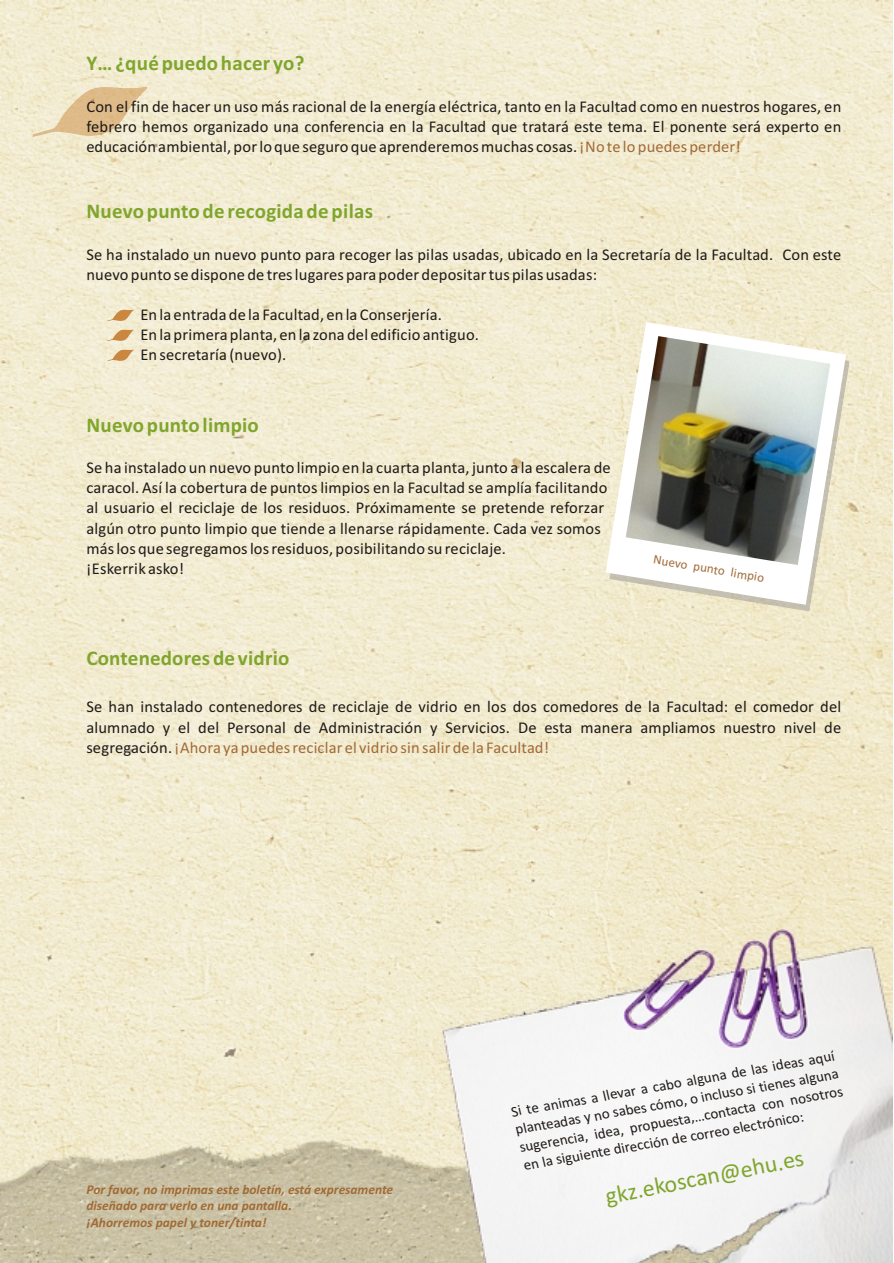
<style>
.page{position:relative;width:894px;height:1263px;background:#fff}
.page>*{position:absolute;margin:0;border:0;box-sizing:border-box;transform-origin:0 0}
.t1{font:24px "Calibri";color:#80a62e}
.t2{font:700 21px "Calibri";letter-spacing:.01em;color:#80a62e}
.t3{font:16.5px/20.1px "Calibri";letter-spacing:.01em;color:#1f1a17}
.t4{font:15px/18.1px "Calibri";color:#1f1a17;text-align:right}
.t5{font:italic 700 13.5px/16.5px "Calibri";color:#a16b36}
.t6{font:13.05px "Calibri";color:#a16b36}
.s1{color:#a16b36}
</style>
<div class="page">
<img style="left:0;top:0;width:893px;height:1263px">
<img style="left:33px;top:86px;width:118px;height:51px">
<svg style="left:107px;top:310px;width:27px;height:11px"></svg>
<svg style="left:107px;top:330px;width:27px;height:11px"></svg>
<svg style="left:107px;top:350px;width:27px;height:11px"></svg>
<img style="left:609px;top:329px;width:241px;height:282px">
<svg style="left:606px;top:322px;width:240px;height:283px"></svg>
<img style="left:626px;top:336px;width:204px;height:229px">
<svg style="left:526px;top:1105px;width:6px;height:9px"></svg>
<svg style="left:516px;top:1125px;width:18px;height:12px"></svg>
<svg style="left:560px;top:1116px;width:8px;height:11px"></svg>
<svg style="left:764px;top:1081px;width:3px;height:10px"></svg>
<svg style="left:806px;top:1073px;width:3px;height:11px"></svg>
<svg style="left:798px;top:1091px;width:32px;height:13px"></svg>
<svg style="left:580px;top:1150px;width:3px;height:10px"></svg>
<svg style="left:603px;top:1143px;width:22px;height:13px"></svg>
<svg style="left:649px;top:1138px;width:4px;height:10px"></svg>
<svg style="left:697px;top:1131px;width:13px;height:9px"></svg>
<svg style="left:686px;top:1175px;width:11px;height:13px"></svg>
<svg style="left:752px;top:1157px;width:31px;height:18px"></svg>
<svg style="left:654px;top:555px;width:27px;height:13px"></svg>
<p class="t2" style="left:86px;top:55px;width:220px">Y… ¿qué puedo hacer yo?</p>
<p class="t3" style="left:86px;top:98px;width:756px;text-align:justify">Con el fin de hacer un uso más racional de la energía eléctrica, tanto en la Facultad como en nuestros hogares, en febrero hemos organizado una conferencia en la Facultad que tratará este tema. El ponente será experto en educación ambiental, por lo que seguro que aprenderemos muchas cosas.<span class="s1">¡No te lo puedes perder!</span></p>
<p class="t2" style="left:86px;top:202px;width:288px">Nuevo punto de recogida de pilas</p>
<p class="t3" style="left:86px;top:245px;width:756px">Se ha instalado un nuevo punto para recoger las pilas usadas, ubicado en la Secretaría de la Facultad. Con este nuevo punto se dispone de tres lugares para poder depositar tus pilas usadas:</p>
<p class="t3" style="left:140px;top:306px;width:340px">En la entrada de la Facultad, en la Conserjería.<br>En la primera planta, en la zona del edificio antiguo.<br>En secretaría (nuevo).</p>
<p class="t2" style="left:86px;top:416px;width:174px">Nuevo punto limpio</p>
<p class="t3" style="left:86px;top:459px;width:526px">Se ha instalado un nuevo punto limpio en la cuarta planta, junto a la escalera de caracol. Así la cobertura de puntos limpios en la Facultad se amplía facilitando al usuario el reciclaje de los residuos. Próximamente se pretende reforzar algún otro punto limpio que tiende a llenarse rápidamente. Cada vez somos más los que segregamos los residuos, posibilitando su reciclaje.<br>¡Eskerrik asko!</p>
<p class="t2" style="left:86px;top:650px;width:204px">Contenedores de vidrio</p>
<p class="t6" style="left:670px;top:556px;width:71px;rotate:10deg">e o punt li</p>
<p class="t6" style="left:719px;top:565px;width:48px;rotate:10deg">o mpio</p>
<p class="t3" style="left:86px;top:698px;width:756px;text-align:justify">Se han instalado contenedores de reciclaje de vidrio en los dos comedores de la Facultad: el comedor del alumnado y el del Personal de Administración y Servicios. De esta manera ampliamos nuestro nivel de segregación.<span class="s1">¡Ahora ya puedes reciclar el vidrio sin salir de la Facultad!</span></p>
<p class="t5" style="left:86px;top:1182px;width:308px">Por favor, no imprimas este boletín, está expresamente diseñado para verlo en una pantalla.<br>¡Ahorremos papel y toner/tinta!</p>
<p class="t4" style="left:692px;top:1072px;width:144px;rotate:-10deg">lgu a e l idea q í</p>
<p class="t4" style="left:519px;top:1103px;width:322px;rotate:-10deg">s a u<br>l ntea as y no s b có o, incluso si t enes a guna</p>
<p class="t4" style="left:602px;top:1088px;width:168px;rotate:-10deg">l e r cabo a n d as</p>
<p class="t4" style="left:549px;top:1097px;width:100px;rotate:-10deg">n mas a l va a</p>
<p class="t4" style="left:520px;top:1140px;width:328px;text-align:left;text-indent:200px;rotate:-10deg">n t cnnso os en la sigu ent d recc ón de c reo el tr ni o:</p>
<p class="t4" style="left:618px;top:1104px;width:82px;rotate:-10deg">aes m o</p>
<p class="t4" style="left:510px;top:1104px;width:53px;rotate:-10deg">Si e ai</p>
<p class="t4" style="left:519px;top:1140px;width:262px;rotate:-10deg">su er nca d a ro u sta…co taca o</p>
<p class="t4" style="left:742px;top:1119px;width:51px;rotate:-10deg">ecóc</p>
<h1 class="t1" style="left:604px;top:1186px;width:203px;rotate:-11deg">gkz.ekos an@e u es</h1>
<p class="t4" style="left:532px;top:1137px;width:165px;rotate:-10deg">g e i,ie,p pe ,</p>
</div>
